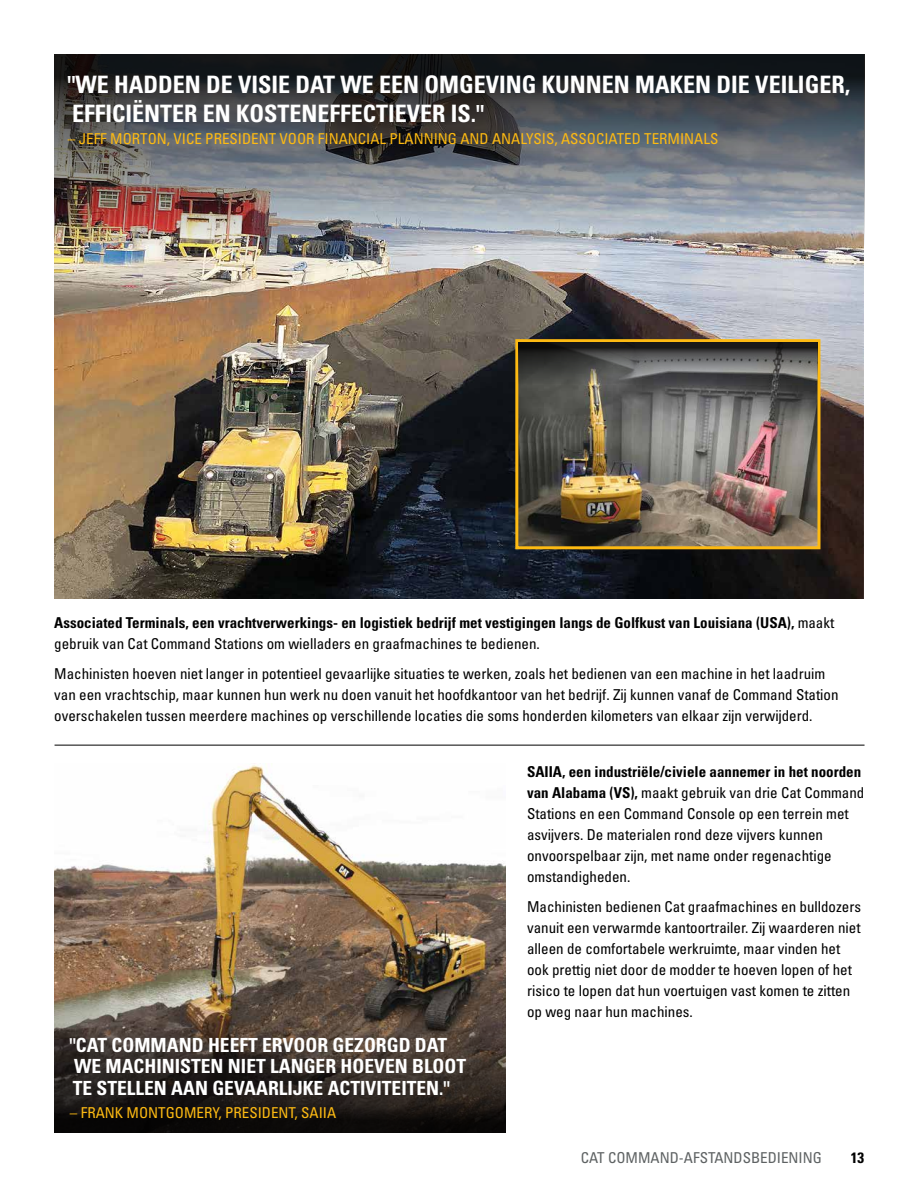
<style>
.page{position:relative;width:918px;height:1188px;background:#fff}
.page>*{position:absolute;margin:0;border:0;box-sizing:border-box;transform-origin:0 0}
.t1{font:24px/28.8px "Univers LTCYR 67 Bold Cond";color:#fff}
.t2{font:19.5px/21.8px "Univers LTCYR 67 Bold Cond";color:#fff}
.t3{font:condensed 15px/21px "Univers LTCYR 57";color:#000}
.t4{font:15px "Univers LTCYR 67 Bold Cond";color:#000}
.t5{font:condensed 15px "Univers LTCYR 57";color:#fdba12}
.t6{font:condensed 15px "Univers LTCYR 57";color:#5e6263}
.s1{font-family:"Univers LTCYR 57";font-stretch:condensed}
.s2{font-family:"Univers LTCYR 67 Bold Cond";font-stretch:normal}
</style>
<div class="page">
<img style="left:54px;top:544px;width:809px;height:55px">
<img style="left:54px;top:54px;width:810px;height:490px">
<img style="left:519px;top:448px;width:297px;height:97px">
<div style="left:515px;top:339px;width:305px;height:210px;border:3px solid #fdba12"></div>
<svg style="left:518px;top:342px;width:299px;height:106px;background:#615f5c"></svg>
<hr style="left:55px;top:745px;width:810px;height:1px;background:#000">
<img style="left:205px;top:765px;width:138px;height:85px">
<img style="left:55px;top:850px;width:450px;height:283px">
<h1 class="t1" style="left:67px;top:70px;width:784px">"WE HADDEN DE VISIE DAT WE EEN OMGEVING KUNNEN MAKEN DIE VEILIGER,<br>EFFICIËNTER EN KOSTENEFFECTIEVER IS."</h1>
<p class="t5" style="left:68px;top:129px;width:652px">– JEFF MORTON, VICE PRESIDENT VOOR FINANCIAL PLANNING AND ANALYSIS, ASSOCIATED TERMINALS</p>
<p class="t4" style="left:54px;top:613px;width:782px">Associated Terminals, een vrachtverwerkings- en logistiek bedrijf met vestigingen langs de Golfkust van Louisiana (USA), <span class="s1">maakt</span></p>
<p class="t3" style="left:54px;top:628px;width:773px;line-height:30px">gebruik van Cat Command Stations om wielladers en graafmachines te bedienen.<br>Machinisten hoeven niet langer in potentieel gevaarlijke situaties te werken, zoals het bedienen van een machine in het laadruim</p>
<p class="t3" style="left:54px;top:684px;width:786px">van een vrachtschip, maar kunnen hun werk nu doen vanuit het hoofdkantoor van het bedrijf. Zij kunnen vanaf de Command Station overschakelen tussen meerdere machines op verschillende locaties die soms honderden kilometers van elkaar zijn verwijderd.</p>
<h2 class="t2" style="left:69px;top:1033px;width:398px">"CAT COMMAND HEEFT ERVOOR GEZORGD DAT<br>WE MACHINISTEN NIET LANGER HOEVEN BLOOT<br>TE STELLEN AAN GEVAARLIJKE ACTIVITEITEN."</h2>
<p class="t5" style="left:70px;top:1103px;width:268px">– FRANK MONTGOMERY, PRESIDENT, SAIIA</p>
<p class="t4" style="left:527px;top:763px;width:336px">SAIIA, een industriële/civiele aannemer in het noorden</p>
<p class="t3" style="left:527px;top:782px;width:339px"><span class="s2">van Alabama (VS),</span> maakt gebruik van drie Cat Command Stations en een Command Console op een terrein met asvijvers. De materialen rond deze vijvers kunnen onvoorspelbaar zijn, met name onder regenachtige omstandigheden.</p>
<p class="t3" style="left:527px;top:896px;width:336px">Machinisten bedienen Cat graafmachines en bulldozers vanuit een verwarmde kantoortrailer. Zij waarderen niet alleen de comfortabele werkruimte, maar vinden het ook prettig niet door de modder te hoeven lopen of het risico te lopen dat hun voertuigen vast komen te zitten op weg naar hun machines.</p>
<p class="t6" style="left:581px;top:1148px;width:243px">CAT COMMAND-AFSTANDSBEDIENING</p>
<p class="t4" style="left:851px;top:1148px;width:15px">13</p>
</div>
